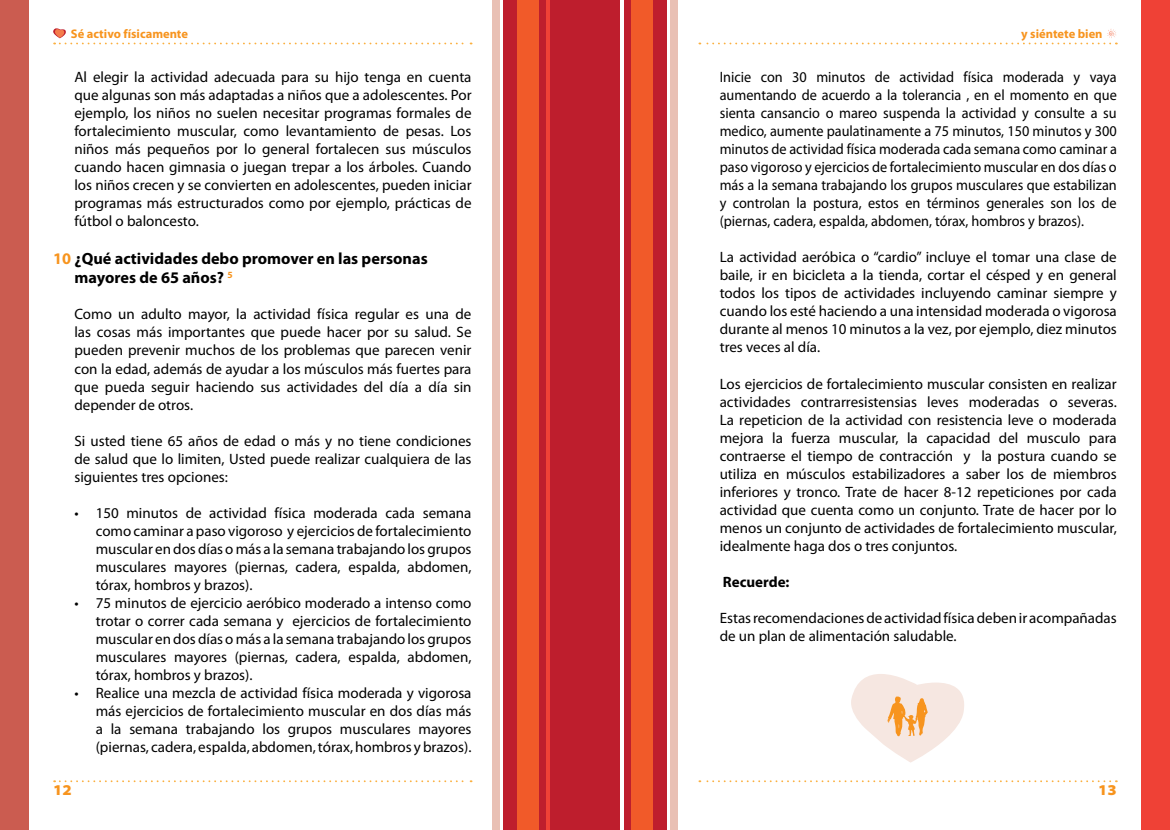
<style>
.page{position:relative;width:1170px;height:830px;background:#fff}
.page>*{position:absolute;margin:0;border:0;box-sizing:border-box;transform-origin:0 0}
.t1{font:700 16.25px/19.5px "Myriad Pro";color:#000}
.t2{font:15px/18px "Myriad Pro";color:#000;text-align:justify}
.t3{font:15px/18px "Myriad Pro";color:#000;text-align:justify;scale:.95 1}
.t4{font:700 15px "Myriad Pro";color:#000}
.t5{font:900 semi-expanded 15px "Myriad Pro";color:#f7941e}
.t6{font:700 12.5px "Myriad Pro";color:#f7941e}
.s1{color:#f7941e}
</style>
<div class="page">
<div style="left:503px;top:0;width:82px;height:829px;background:#be1e2d"></div>
<div style="left:517px;top:0;width:22px;height:829px;background:#f15a29"></div>
<div style="left:0;top:0;width:28px;height:829px;background:#cb5c50"></div>
<div style="left:493px;top:0;width:7px;height:829px;background:#e9c0b4"></div>
<hr style="left:546px;top:0;width:3px;height:829px;background:#ef4136">
<svg style="left:54px;top:780px;width:417px;height:1px"></svg>
<div style="left:585px;top:0;width:81px;height:829px;background:#be1e2d"></div>
<div style="left:631px;top:0;width:21px;height:829px;background:#f15a29"></div>
<div style="left:1141px;top:0;width:28px;height:829px;background:#ef4136"></div>
<div style="left:670px;top:0;width:7px;height:829px;background:#e9c0b4"></div>
<hr style="left:620px;top:0;width:4px;height:829px;background:#fff">
<svg style="left:699px;top:780px;width:417px;height:1px"></svg>
<svg style="left:699px;top:29px;width:417px;height:15px"></svg>
<svg style="left:53px;top:28px;width:418px;height:16px"></svg>
<svg style="left:851px;top:674px;width:113px;height:88px"></svg>
<p class="t6" style="left:71px;top:25px;width:119px">Sé activo físicamente</p>
<p class="t6" style="left:1021px;top:25px;width:83px">y siéntete bien</p>
<p class="t2" style="left:74px;top:68px;width:398px">Al elegir la actividad adecuada para su hijo tenga en cuenta que algunas son más adaptadas a niños que a adolescentes. Por ejemplo, los niños no suelen necesitar programas formales de fortalecimiento muscular, como levantamiento de pesas. Los niños más pequeños por lo general fortalecen sus músculos cuando hacen gimnasia o juegan trepar a los árboles. Cuando los niños crecen y se convierten en adolescentes, pueden iniciar programas más estructurados como por ejemplo, prácticas de fútbol o baloncesto.</p>
<p class="t1" style="left:74px;top:248px;width:355px;text-indent:-21px"><span class="s1">10</span> ¿Qué actividades debo promover en las personas mayores de 65 años? <sup>5</sup></p>
<p class="t2" style="left:74px;top:305px;width:398px">Como un adulto mayor, la actividad física regular es una de las cosas más importantes que puede hacer por su salud. Se pueden prevenir muchos de los problemas que parecen venir con la edad, además de ayudar a los músculos más fuertes para que pueda seguir haciendo sus actividades del día a día sin depender de otros.</p>
<p class="t2" style="left:74px;top:431px;width:398px">Si usted tiene 65 años de edad o más y no tiene condiciones de salud que lo limiten, Usted puede realizar cualquiera de las siguientes tres opciones:</p>
<p class="t2" style="left:96px;top:503px;width:377px;text-indent:-21px">• 150 minutos de actividad física moderada cada semana como caminar a paso vigoroso y ejercicios de fortalecimiento muscular en dos días o más a la semana trabajando los grupos musculares mayores (piernas, cadera, espalda, abdomen, tórax, hombros y brazos).</p>
<p class="t2" style="left:96px;top:593px;width:377px;text-indent:-21px">• 75 minutos de ejercicio aeróbico moderado a intenso como trotar o correr cada semana y ejercicios de fortalecimiento muscular en dos días o más a la semana trabajando los grupos musculares mayores (piernas, cadera, espalda, abdomen, tórax, hombros y brazos).</p>
<p class="t2" style="left:96px;top:683px;width:377px;text-indent:-21px">• Realice una mezcla de actividad física moderada y vigorosa más ejercicios de fortalecimiento muscular en dos días más a la semana trabajando los grupos musculares mayores (piernas, cadera, espalda, abdomen, tórax, hombros y brazos).</p>
<p class="t3" style="left:719px;top:68px;width:419px">Inicie con 30 minutos de actividad física moderada y vaya aumentando de acuerdo a la tolerancia , en el momento en que sienta cansancio o mareo suspenda la actividad y consulte a su medico, aumente paulatinamente a 75 minutos, 150 minutos y 300 minutos de actividad física moderada cada semana como caminar a paso vigoroso y ejercicios de fortalecimiento muscular en dos días o más a la semana trabajando los grupos musculares que estabilizan y controlan la postura, estos en términos generales son los de (piernas, cadera, espalda, abdomen, tórax, hombros y brazos).</p>
<p class="t2" style="left:719px;top:248px;width:398px">La actividad aeróbica o “cardio” incluye el tomar una clase de baile, ir en bicicleta a la tienda, cortar el césped y en general todos los tipos de actividades incluyendo caminar siempre y cuando los esté haciendo a una intensidad moderada o vigorosa durante al menos 10 minutos a la vez, por ejemplo, diez minutos tres veces al día.</p>
<p class="t2" style="left:719px;top:374px;width:398px">Los ejercicios de fortalecimiento muscular consisten en realizar actividades contrarresistensias leves moderadas o severas.<br>La repeticion de la actividad con resistencia leve o moderada mejora la fuerza muscular, la capacidad del musculo para contraerse el tiempo de contracción y la postura cuando se utiliza en músculos estabilizadores a saber los de miembros inferiores y tronco. Trate de hacer 8-12 repeticiones por cada actividad que cuenta como un conjunto. Trate de hacer por lo menos un conjunto de actividades de fortalecimiento muscular, idealmente haga dos o tres conjuntos.</p>
<p class="t4" style="left:722px;top:571px;width:68px">Recuerde:</p>
<p class="t2" style="left:719px;top:608px;width:398px">Estas recomendaciones de actividad física deben ir acompañadas de un plan de alimentación saludable.</p>
<p class="t5" style="left:53px;top:781px;width:20px">12</p>
<p class="t5" style="left:1098px;top:781px;width:20px">13</p>
</div>
